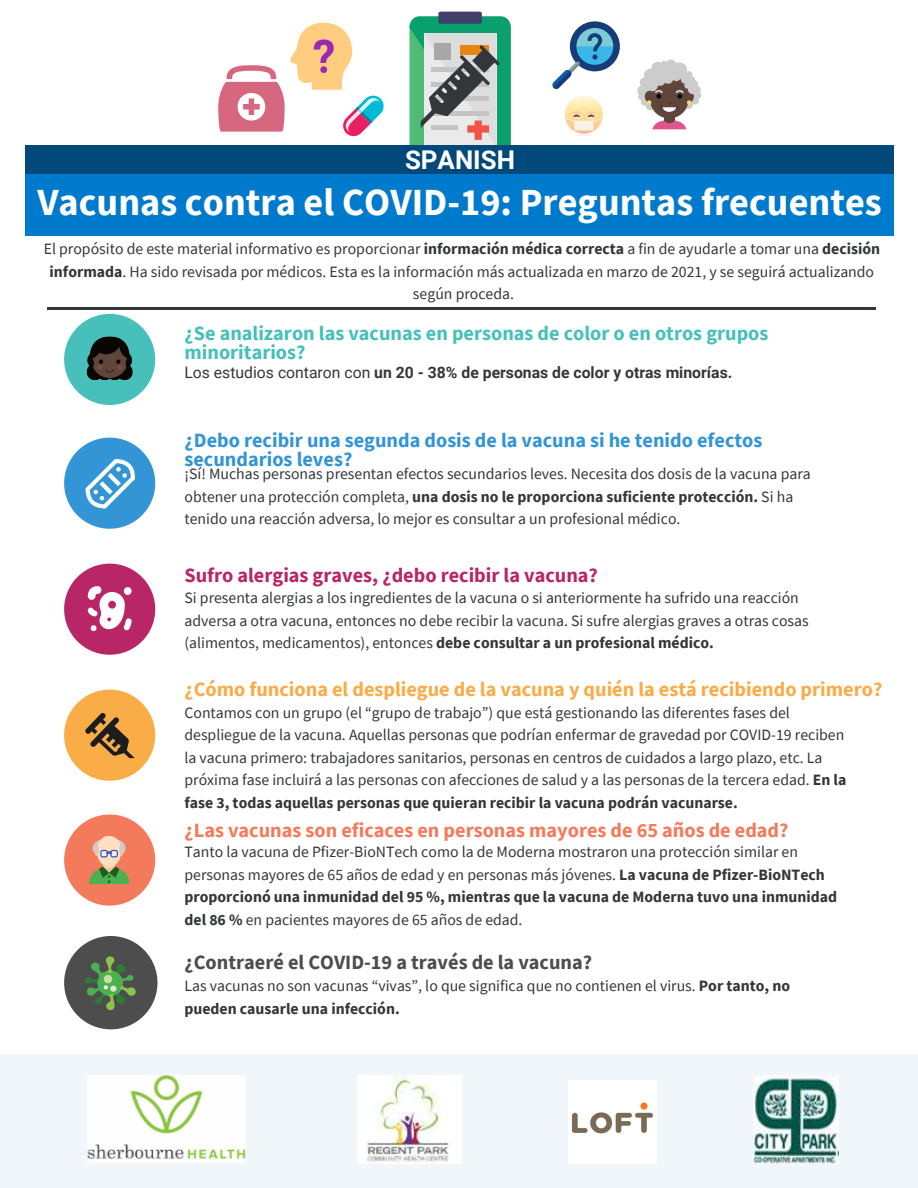
<style>
.page{position:relative;width:918px;height:1188px;background:#fff}
.page>*{position:absolute;margin:0;border:0;box-sizing:border-box;transform-origin:0 0}
.t1{font:700 38.25px "Source Sans Pro";color:#fff}
.t2{font:700 25.8px "Roboto";color:#fff}
.t3{font:700 20.25px/19.2px "Source Sans Pro";color:#3395d6}
.t4{font:700 20.25px/19.2px "Source Sans Pro";color:#47c0bb}
.t5{font:700 20.25px "Source Sans Pro";color:#faac47}
.t6{font:700 20.25px "Source Sans Pro";color:#f37b5c}
.t7{font:700 20.25px "Source Sans Pro";color:#b82668}
.t8{font:700 20.25px "Source Sans Pro";color:#4d4d4d}
.t9{font:15.75px/22.5px "Source Sans Pro";color:#33363a}
.t10{font:700 15.75px "Roboto";color:#33363a}
.s1{font-weight:700}
.s2{font-weight:400}
</style>
<div class="page">
<div style="left:25px;top:173px;width:868px;height:63px;background:#007acc"></div>
<div style="left:0;top:1054px;width:918px;height:134px;background:#f0f6fa"></div>
<div style="left:64px;top:314px;width:91px;height:91px;background:#47c0bb;border-radius:50%"></div>
<div style="left:64px;top:438px;width:91px;height:91px;background:#3395d6;border-radius:50%"></div>
<div style="left:64px;top:564px;width:91px;height:91px;background:#b82668;border-radius:50%"></div>
<div style="left:64px;top:690px;width:91px;height:91px;background:#faac47;border-radius:50%"></div>
<div style="left:64px;top:814px;width:91px;height:92px;background:#f37b5c;border-radius:50%"></div>
<svg style="left:218px;top:23px;width:166px;height:113px"></svg>
<svg style="left:565px;top:96px;width:38px;height:40px"></svg>
<svg style="left:637px;top:60px;width:65px;height:69px"></svg>
<svg style="left:552px;top:21px;width:68px;height:68px"></svg>
<svg style="left:410px;top:12px;width:101px;height:133px;background:#83ab98"></svg>
<div style="left:64px;top:936px;width:94px;height:93px;background:#4d4d4d;border-radius:50%"></div>
<svg style="left:87px;top:336px;width:46px;height:44px"></svg>
<svg style="left:89px;top:836px;width:40px;height:48px"></svg>
<svg style="left:85px;top:956px;width:51px;height:54px"></svg>
<div style="left:110px;top:986px;width:7px;height:6px;background:#dcedc8;border-radius:50%"></div>
<img style="left:568px;top:1080px;width:89px;height:83px">
<svg style="left:85px;top:713px;width:50px;height:45px"></svg>
<svg style="left:86px;top:459px;width:49px;height:49px"></svg>
<svg style="left:88px;top:586px;width:44px;height:45px"></svg>
<img style="left:87px;top:1076px;width:159px;height:86px">
<img style="left:358px;top:1076px;width:103px;height:87px">
<img style="left:754px;top:1076px;width:84px;height:87px">
<hr style="left:47px;top:307px;width:828px;height:2px;background:#33363a">
<div style="left:25px;top:145px;width:868px;height:28px;background:#00497a"></div>
<h2 class="t2" style="left:405px;top:142px;width:112px">SPANISH</h2>
<h1 class="t1" style="left:37px;top:176px;width:846px">Vacunas contra el COVID-19: Preguntas frecuentes</h1>
<p class="t9" style="left:44px;top:238px;width:838px;text-align:center">El propósito de este material informativo es proporcionar <span class="s1">información médica correcta</span> a fin de ayudarle a tomar una <span class="s1">decisión informada</span>. Ha sido revisada por médicos. Esta es la información más actualizada en marzo de 2021, y se seguirá actualizando según proceda.</p>
<p class="t4" style="left:184px;top:323px;width:586px">¿Se analizaron las vacunas en personas de color o en otros grupos minoritarios?</p>
<p class="t10" style="left:184px;top:361px;width:549px"><span class="s2">Los estudios contaron con</span> un 20 - 38% de personas de color y otras minorías.</p>
<p class="t3" style="left:184px;top:430px;width:579px">¿Debo recibir una segunda dosis de la vacuna si he tenido efectos secundarios leves?</p>
<p class="t9" style="left:184px;top:463px;width:628px">¡Sí! Muchas personas presentan efectos secundarios leves. Necesita dos dosis de la vacuna para obtener una protección completa, <span class="s1">una dosis no le proporciona suficiente protección.</span> Si ha tenido una reacción adversa, lo mejor es consultar a un profesional médico.</p>
<p class="t7" style="left:184px;top:561px;width:415px">Sufro alergias graves, ¿debo recibir la vacuna?</p>
<p class="t9" style="left:184px;top:586px;width:626px">Si presenta alergias a los ingredientes de la vacuna o si anteriormente ha sufrido una reacción adversa a otra vacuna, entonces no debe recibir la vacuna. Si sufre alergias graves a otras cosas (alimentos, medicamentos), entonces <span class="s1">debe consultar a un profesional médico.</span></p>
<p class="t5" style="left:184px;top:676px;width:699px">¿Cómo funciona el despliegue de la vacuna y quién la está recibiendo primero?</p>
<p class="t9" style="left:184px;top:701px;width:663px">Contamos con un grupo (el “grupo de trabajo”) que está gestionando las diferentes fases del despliegue de la vacuna. Aquellas personas que podrían enfermar de gravedad por COVID-19 reciben la vacuna primero: trabajadores sanitarios, personas en centros de cuidados a largo plazo, etc. La próxima fase incluirá a las personas con afecciones de salud y a las personas de la tercera edad. <span class="s1">En la fase 3, todas aquellas personas que quieran recibir la vacuna podrán vacunarse.</span></p>
<p class="t6" style="left:184px;top:817px;width:606px">¿Las vacunas son eficaces en personas mayores de 65 años de edad?</p>
<p class="t9" style="left:184px;top:841px;width:654px">Tanto la vacuna de Pfizer-BioNTech como la de Moderna mostraron una protección similar en personas mayores de 65 años de edad y en personas más jóvenes. <span class="s1">La vacuna de Pfizer-BioNTech proporcionó una inmunidad del 95 %, mientras que la vacuna de Moderna tuvo una inmunidad del 86 %</span> en pacientes mayores de 65 años de edad.</p>
<p class="t8" style="left:184px;top:948px;width:409px">¿Contraeré el COVID-19 a través de la vacuna?</p>
<p class="t9" style="left:184px;top:975px;width:607px">Las vacunas no son vacunas “vivas”, lo que significa que no contienen el virus. <span class="s1">Por tanto, no pueden causarle una infección.</span></p>
</div>
